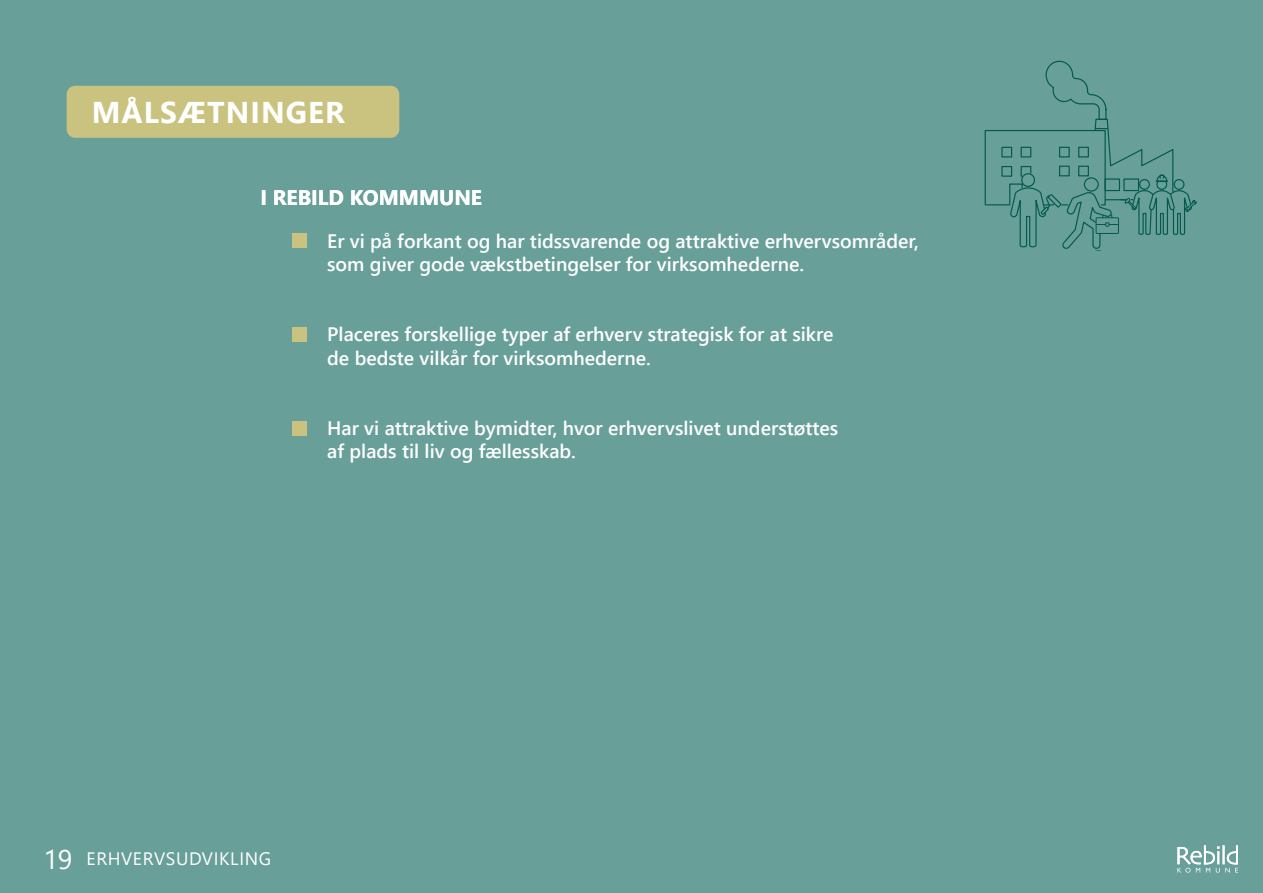
<style>
.page{position:relative;width:1263px;height:893px;background:#68a099}
.page>*{position:absolute;margin:0;border:0;box-sizing:border-box;transform-origin:0 0}
.t1{font:700 30px "Segoe UI";letter-spacing:.035em;color:#fff}
.t2{font:27px "Segoe UI";color:#fff}
.t3{font:700 21px "Segoe UI";color:#fff}
.t4{font:600 19.5px/23.4px "Segoe UI";color:#fff}
.t5{font:18px "Segoe UI";letter-spacing:.035em;color:#fff}
</style>
<div class="page">
<svg style="left:1177px;top:845px;width:61px;height:28px"></svg>
<div style="left:67px;top:86px;width:332px;height:52px;background:#cac380;border-radius:9px"></div>
<div style="left:292px;top:233px;width:14px;height:14px;background:#cac380"></div>
<div style="left:292px;top:327px;width:14px;height:14px;background:#cac380"></div>
<div style="left:292px;top:421px;width:14px;height:14px;background:#cac380"></div>
<svg style="left:984px;top:60px;width:213px;height:191px"></svg>
<h1 class="t1" style="left:92px;top:84px;width:254px">MÅLSÆTNINGER</h1>
<p class="t3" style="left:260px;top:178px;width:223px">I REBILD KOMMMUNE</p>
<p class="t4" style="left:327px;top:227px;width:593px">Er vi på forkant og har tidssvarende og attraktive erhvervsområder, som giver gode vækstbetingelser for virksomhederne.</p>
<p class="t4" style="left:327px;top:321px;width:508px">Placeres forskellige typer af erhverv strategisk for at sikre de bedste vilkår for virksomhederne.</p>
<p class="t4" style="left:327px;top:415px;width:513px">Har vi attraktive bymidter, hvor erhvervslivet understøttes af plads til liv og fællesskab.</p>
<h2 class="t2" style="left:43px;top:834px;width:31px">19</h2>
<p class="t5" style="left:87px;top:842px;width:186px">ERHVERVSUDVIKLING</p>
</div>
